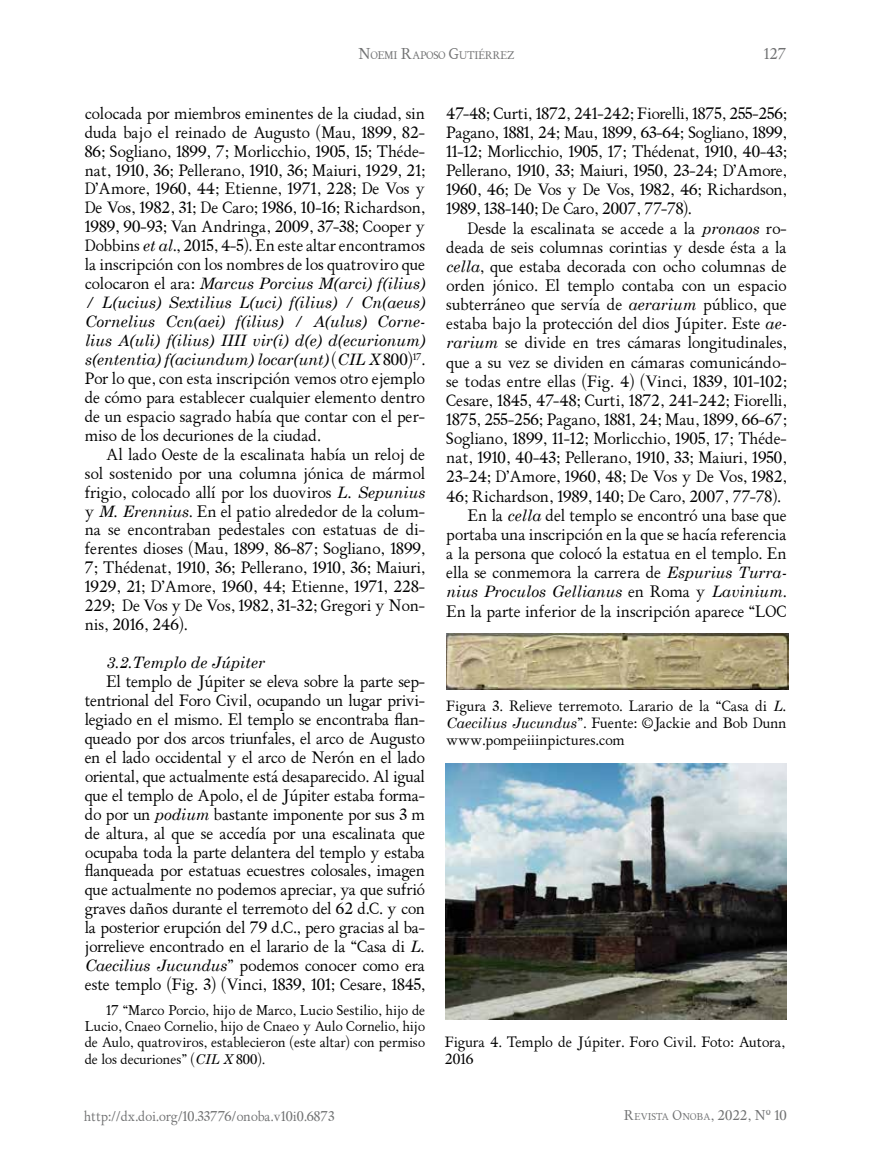
<style>
.page{position:relative;width:872px;height:1170px;background:#fff}
.page>*{position:absolute;margin:0;border:0;box-sizing:border-box;transform-origin:0 0}
.t1{font:15.75px/18.9px "ALPHABETUM Unicode";color:#000;text-align:justify}
.t2{font:italic 15.75px "ALPHABETUM Unicode";color:#000}
.t3{font:15px "ALPHABETUM Unicode";color:#707172}
.t4{font:14.25px/17.1px "ALPHABETUM Unicode";color:#000;text-align:justify}
.t5{font:13.5px/16.2px "ALPHABETUM Unicode";color:#000;text-align:justify}
.t6{font:13.5px "ALPHABETUM Unicode";color:#707172}
.t7{font:10.5px "ALPHABETUM Unicode";letter-spacing:-.03em;color:#707172}
.t8{font:9.45px "ALPHABETUM Unicode";color:#707172}
.s1{font-size:15px}
.s2{font-style:italic}
.s3{font-style:normal}
.s4{font-size:13.5px}
</style>
<div class="page">
<img style="left:446px;top:634px;width:342px;height:55px">
<img style="left:445px;top:763px;width:341px;height:256px">
<p class="t7" style="left:358px;top:48px;width:157px"><span class="s1">N</span>OEMI <span class="s1">R</span>APOSO <span class="s1">G</span>UTIÉRREZ</p>
<p class="t3" style="left:764px;top:44px;width:24px">127</p>
<p class="t1" style="left:85px;top:104px;width:342px">colocada por miembros eminentes de la ciudad, sin duda bajo el reinado de Augusto (Mau, 1899, 82- 86; Sogliano, 1899, 7; Morlicchio, 1905, 15; Théde&shy;nat, 1910, 36; Pellerano, 1910, 36; Maiuri, 1929, 21; D’Amore, 1960, 44; Etienne, 1971, 228; De Vos y De Vos, 1982, 31; De Caro; 1986, 10-16; Richardson, 1989, 90-93; Van Andringa, 2009, 37-38; Cooper y Dobbins <span class="s2">et al</span>., 2015, 4-5). En este altar encontramos la inscripción con los nombres de los quatroviro que colocaron el ara: <span class="s2">Marcus Porcius M(arci) f(ilius) / L(ucius) Sextilius L(uci) f(ilius) / Cn(aeus)<br>Cornelius Ccn(aei) f(ilius) / A(ulus) Corne&shy;lius A(uli) f(ilius) IIII vir(i) d(e) d(ecurionum) s(ententia) f(aciundum) locar(unt)</span> (<span class="s2">CIL X</span> 800)<sup>17</sup>.<br>Por lo que, con esta inscripción vemos otro ejemplo de cómo para establecer cualquier elemento dentro de un espacio sagrado había que contar con el per&shy;miso de los decuriones de la ciudad.</p>
<p class="t1" style="left:85px;top:445px;width:342px;text-indent:21px">Al lado Oeste de la escalinata había un reloj de sol sostenido por una columna jónica de mármol frigio, colocado allí por los duoviros <span class="s2">L. Sepunius </span>y <span class="s2">M. Erennius</span>. En el patio alrededor de la colum&shy;na se encontraban pedestales con estatuas de di&shy;ferentes dioses (Mau, 1899, 86-87; Sogliano, 1899, 7; Thédenat, 1910, 36; Pellerano, 1910, 36; Maiuri, 1929, 21; D’Amore, 1960, 44; Etienne, 1971, 228- 229; De Vos y De Vos, 1982, 31-32; Gregori y Non&shy;nis, 2016, 246).</p>
<p class="t2" style="left:106px;top:650px;width:160px">3.2.Templo de Júpiter</p>
<p class="t1" style="left:85px;top:672px;width:342px;text-indent:21px">El templo de Júpiter se eleva sobre la parte sep&shy;tentrional del Foro Civil, ocupando un lugar privi&shy;legiado en el mismo. El templo se encontraba flan&shy;queado por dos arcos triunfales, el arco de Augusto en el lado occidental y el arco de Nerón en el lado oriental, que actualmente está desaparecido. Al igual que el templo de Apolo, el de Júpiter estaba forma&shy;do por un <span class="s2">podium</span> bastante imponente por sus 3 m de altura, al que se accedía por una escalinata que ocupaba toda la parte delantera del templo y estaba flanqueada por estatuas ecuestres colosales, imagen que actualmente no podemos apreciar, ya que sufrió graves daños durante el terremoto del 62 d.C. y con la posterior erupción del 79 d.C., pero gracias al ba&shy;jorrelieve encontrado en el larario de la “Casa di <span class="s2">L.<br>Caecilius Jucundus</span>” podemos conocer como era este templo (Fig. 3) (Vinci, 1839, 101; Cesare, 1845,</p>
<p class="t5" style="left:85px;top:1002px;width:342px;text-indent:21px">17 “Marco Porcio, hijo de Marco, Lucio Sestilio, hijo de Lucio, Cnaeo Cornelio, hijo de Cnaeo y Aulo Cornelio, hijo de Aulo, quatroviros, establecieron (este altar) con permiso de los decuriones” (<span class="s2">CIL X</span> 800).</p>
<p class="t1" style="left:446px;top:104px;width:342px">47-48; Curti, 1872, 241-242; Fiorelli, 1875, 255-256; Pagano, 1881, 24; Mau, 1899, 63-64; Sogliano, 1899, 11-12; Morlicchio, 1905, 17; Thédenat, 1910, 40-43; Pellerano, 1910, 33; Maiuri, 1950, 23-24; D’Amore, 1960, 46; De Vos y De Vos, 1982, 46; Richardson, 1989, 138-140; De Caro, 2007, 77-78).</p>
<p class="t1" style="left:468px;top:219px;width:320px">Desde la escalinata se accede a la <span class="s2">pronaos</span> ro-</p>
<p class="t1" style="left:446px;top:238px;width:342px">deada de seis columnas corintias y desde ésta a la</p>
<p class="t1" style="left:446px;top:257px;width:342px"><span class="s2">cella</span>, que estaba decorada con ocho columnas de</p>
<p class="t1" style="left:446px;top:276px;width:342px">orden jónico. El templo contaba con un espacio</p>
<p class="t1" style="left:446px;top:295px;width:342px">subterráneo que servía de <span class="s2">aerarium</span> público, que</p>
<p class="t1" style="left:446px;top:315px;width:342px">estaba bajo la protección del dios Júpiter. Este <span class="s2">ae-</span></p>
<p class="t1" style="left:446px;top:334px;width:342px"><span class="s2">rarium</span> se divide en tres cámaras longitudinales,</p>
<p class="t1" style="left:446px;top:353px;width:342px">que a su vez se dividen en cámaras comunicándo-</p>
<p class="t1" style="left:446px;top:372px;width:342px">se todas entre ellas (Fig. 4) (Vinci, 1839, 101-102;</p>
<p class="t1" style="left:446px;top:391px;width:342px">Cesare, 1845, 47-48; Curti, 1872, 241-242; Fiorelli,</p>
<p class="t1" style="left:446px;top:410px;width:342px">1875, 255-256; Pagano, 1881, 24; Mau, 1899, 66-67;</p>
<p class="t1" style="left:446px;top:429px;width:342px">Sogliano, 1899, 11-12; Morlicchio, 1905, 17; Théde-</p>
<p class="t1" style="left:446px;top:448px;width:342px">nat, 1910, 40-43; Pellerano, 1910, 33; Maiuri, 1950,</p>
<p class="t1" style="left:446px;top:468px;width:342px">23-24; D’Amore, 1960, 48; De Vos y De Vos, 1982,</p>
<p class="t1" style="left:446px;top:487px;width:336px">46; Richardson, 1989, 140; De Caro, 2007, 77-78).</p>
<p class="t1" style="left:468px;top:506px;width:320px">En la <span class="s2">cella</span> del templo se encontró una base que</p>
<p class="t1" style="left:446px;top:525px;width:342px">portaba una inscripción en la que se hacía referencia</p>
<p class="t1" style="left:446px;top:544px;width:342px">a la persona que colocó la estatua en el templo. En</p>
<p class="t1" style="left:446px;top:563px;width:342px">ella se conmemora la carrera de <span class="s2">Espurius Turra-</span></p>
<p class="t2" style="left:446px;top:579px;width:342px">nius Proculos Gellianus <span class="s3">en Roma y</span> Lavinium<span class="s3">.</span></p>
<p class="t1" style="left:446px;top:602px;width:342px">En la parte inferior de la inscripción aparece “LOC</p>
<p class="t4" style="left:446px;top:697px;width:342px">Figura 3. Relieve terremoto. Larario de la “Casa di <span class="s2">L.<br>Caecilius Jucundus</span>”. Fuente: ©Jackie and Bob Dunn www.pompeiiinpictures.com</p>
<p class="t4" style="left:445px;top:1033px;width:342px">Figura 4. Templo de Júpiter. Foro Civil. Foto: Autora,<br>2016</p>
<p class="t6" style="left:84px;top:1107px;width:252px">http://dx.doi.org/10.33776/onoba.v10i0.6873</p>
<p class="t8" style="left:624px;top:1110px;width:165px"><span class="s4">R</span>EVISTA <span class="s4">O</span>NOBA<span class="s4">, 2022, Nº 10</span></p>
</div>
